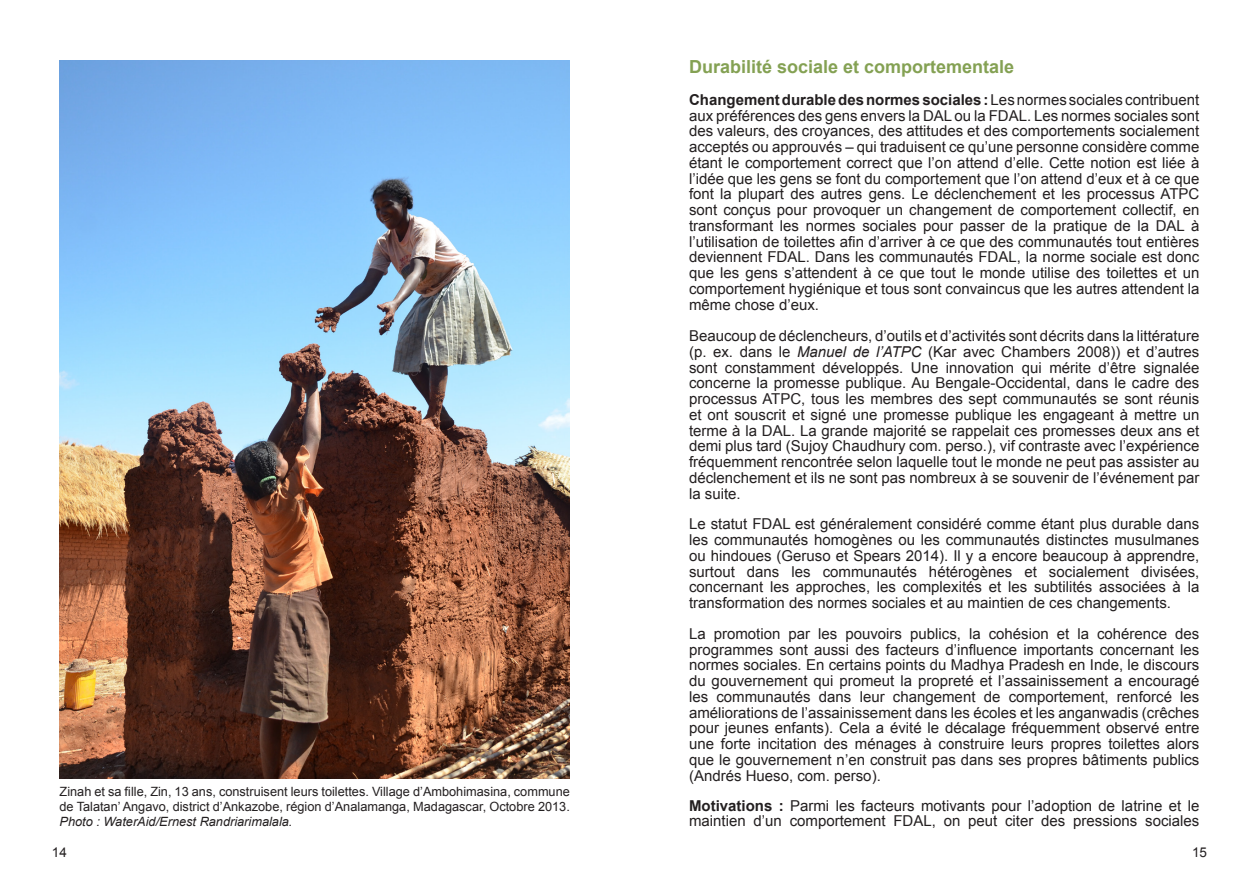
<style>
.page{position:relative;width:1259px;height:893px;background:#fff}
.page>*{position:absolute;margin:0;border:0;box-sizing:border-box;transform-origin:0 0}
.t1{font:700 18px "Arial";color:#84a153}
.t2{font:15px/15.8px "Arial";color:#231f20;text-align:justify}
.t3{font:13.5px "Arial";color:#231f20}
.t4{font:12.75px/15px "Arial";color:#231f20;text-align:justify}
.s1{font-style:italic}
.s2{font-weight:700}
</style>
<div class="page">
<img style="left:60px;top:60px;width:510px;height:718px">
<p class="t4" style="left:60px;top:784px;width:512px">Zinah et sa fille, Zin, 13 ans, construisent leurs toilettes. Village d’Ambohimasina, commune de Talatan’ Angavo, district d’Ankazobe, région d’Analamanga, Madagascar, Octobre 2013.<br><span class="s1">Photo : WaterAid/Ernest Randriarimalala.</span></p>
<p class="t3" style="left:52px;top:844px;width:17px">14</p>
<p class="t1" style="left:689px;top:55px;width:327px">Durabilité sociale et comportementale</p>
<p class="t2" style="left:689px;top:92px;width:512px"><span class="s2">Changement durable des normes sociales :</span> Les normes sociales contribuent aux préférences des gens envers la DAL ou la FDAL. Les normes sociales sont des valeurs, des croyances, des attitudes et des comportements socialement acceptés ou approuvés – qui traduisent ce qu’une personne considère comme étant le comportement correct que l’on attend d’elle. Cette notion est liée à l’idée que les gens se font du comportement que l’on attend d’eux et à ce que font la plupart des autres gens. Le déclenchement et les processus ATPC sont conçus pour provoquer un changement de comportement collectif, en transformant les normes sociales pour passer de la pratique de la DAL à l’utilisation de toilettes afin d’arriver à ce que des communautés tout entières deviennent FDAL. Dans les communautés FDAL, la norme sociale est donc que les gens s’attendent à ce que tout le monde utilise des toilettes et un comportement hygiénique et tous sont convaincus que les autres attendent la même chose d’eux.</p>
<p class="t2" style="left:689px;top:328px;width:512px">Beaucoup de déclencheurs, d’outils et d’activités sont décrits dans la littérature (p. ex. dans le <span class="s1">Manuel de l’ATPC</span> (Kar avec Chambers 2008)) et d’autres sont constamment développés. Une innovation qui mérite d’être signalée concerne la promesse publique. Au Bengale-Occidental, dans le cadre des processus ATPC, tous les membres des sept communautés se sont réunis et ont souscrit et signé une promesse publique les engageant à mettre un terme à la DAL. La grande majorité se rappelait ces promesses deux ans et demi plus tard (Sujoy Chaudhury com. perso.), vif contraste avec l’expérience fréquemment rencontrée selon laquelle tout le monde ne peut pas assister au déclenchement et ils ne sont pas nombreux à se souvenir de l’événement par la suite.</p>
<p class="t2" style="left:689px;top:516px;width:512px">Le statut FDAL est généralement considéré comme étant plus durable dans les communautés homogènes ou les communautés distinctes musulmanes ou hindoues (Geruso et Spears 2014). Il y a encore beaucoup à apprendre, surtout dans les communautés hétérogènes et socialement divisées, concernant les approches, les complexités et les subtilités associées à la transformation des normes sociales et au maintien de ces changements.</p>
<p class="t2" style="left:689px;top:626px;width:512px">La promotion par les pouvoirs publics, la cohésion et la cohérence des programmes sont aussi des facteurs d’influence importants concernant les normes sociales. En certains points du Madhya Pradesh en Inde, le discours du gouvernement qui promeut la propreté et l’assainissement a encouragé les communautés dans leur changement de comportement, renforcé les améliorations de l’assainissement dans les écoles et les anganwadis (crêches pour jeunes enfants). Cela a évité le décalage fréquemment observé entre une forte incitation des ménages à construire leurs propres toilettes alors que le gouvernement n’en construit pas dans ses propres bâtiments publics (Andrés Hueso, com. perso).</p>
<p class="t2" style="left:689px;top:798px;width:512px;line-height:15px"><span class="s2">Motivations :</span> Parmi les facteurs motivants pour l’adoption de latrine et le maintien d’un comportement FDAL, on peut citer des pressions sociales</p>
<p class="t3" style="left:1192px;top:844px;width:17px">15</p>
</div>
